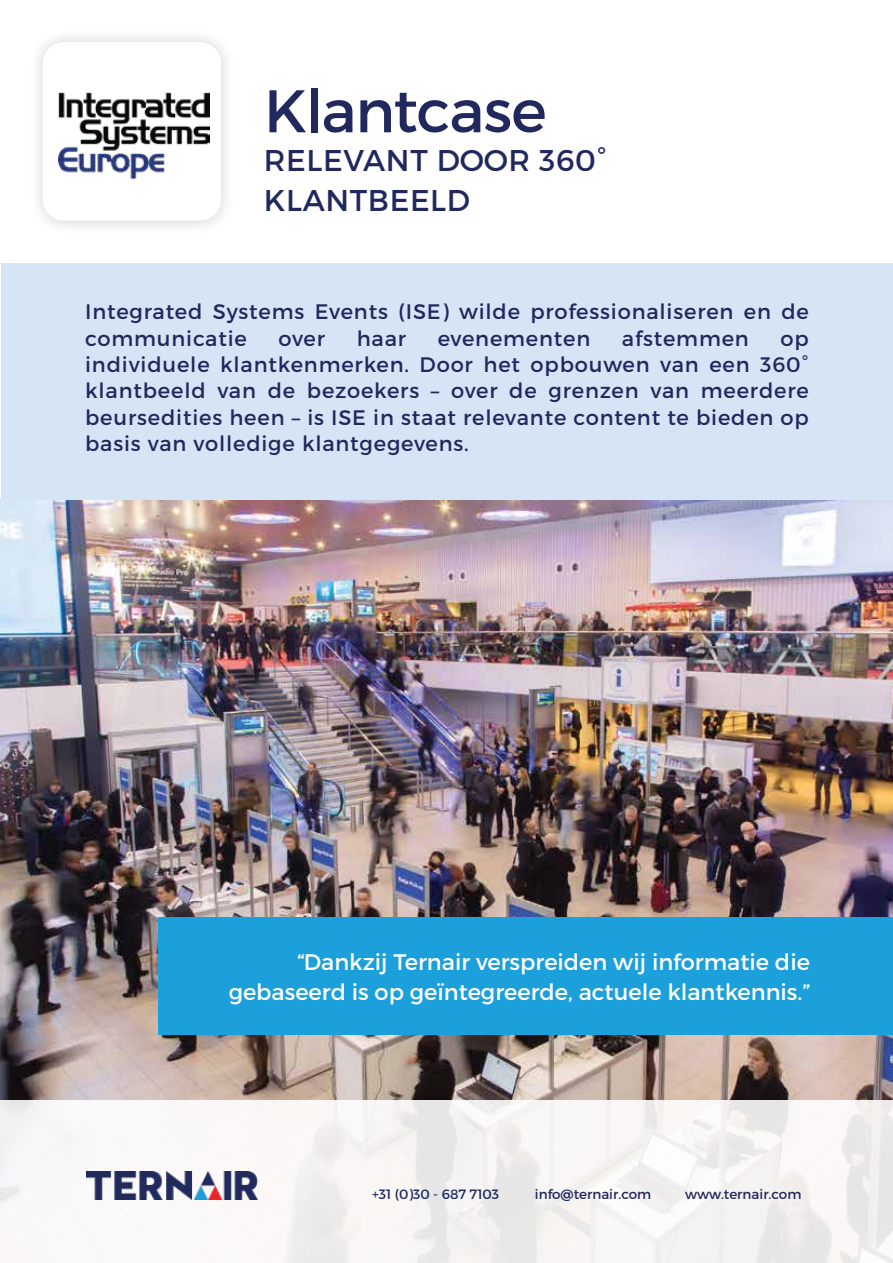
<style>
.page{position:relative;width:893px;height:1263px;background:#fff}
.page>*{position:absolute;margin:0;border:0;box-sizing:border-box;transform-origin:0 0}
.t1{font:60px "Montserrat";letter-spacing:-.02em;color:#21285d}
.t2{font:30px/39.2px "Montserrat";letter-spacing:.02em;color:#21285d}
.t3{font:22.5px/30px "Montserrat";color:#fff;text-align:right}
.t4{font:21px/26.2px "Montserrat";letter-spacing:.04em;color:#21285d}
.t5{font:13.5px "Montserrat";color:#1f295c}
</style>
<div class="page">
<img style="left:0;top:498px;width:893px;height:602px">
<svg style="left:0;top:1100px;width:893px;height:163px;fill:#f8f6f5"></svg>
<img style="left:59px;top:92px;width:151px;height:88px">
<div style="left:1px;top:263px;width:892px;height:236px;background:#d5e5f6"></div>
<div style="left:158px;top:917px;width:735px;height:118px;background:#1ca0db"></div>
<img style="left:86px;top:1171px;width:171px;height:28px">
<h1 class="t1" style="left:264px;top:74px;width:284px">Klantcase</h1>
<h2 class="t2" style="left:264px;top:141px;width:344px">RELEVANT DOOR 360˚<br>KLANTBEELD</h2>
<p class="t4" style="left:85px;top:299px;width:725px">Integrated Systems Events (ISE) wilde professionaliseren en de communicatie</p>
<p class="t4" style="left:279px;top:325px;width:48px">over</p>
<p class="t4" style="left:357px;top:325px;width:51px">haar</p>
<p class="t4" style="left:438px;top:325px;width:154px">evenementen</p>
<p class="t4" style="left:622px;top:325px;width:128px">afstemmen</p>
<p class="t4" style="left:85px;top:325px;width:725px;text-align:justify;text-indent:695px">op individuele klantkenmerken. Door het opbouwen van een 360˚ klantbeeld van de bezoekers – over de grenzen van meerdere beursedities heen – is ISE in staat relevante content te bieden op basis van volledige klantgegevens.</p>
<p class="t3" style="left:229px;top:947px;width:583px">“Dankzij Ternair verspreiden wij informatie die gebaseerd is op geïntegreerde, actuele klantkennis.”</p>
<p class="t5" style="left:372px;top:1186px;width:128px">+31 (0)30 - 687 7103</p>
<p class="t5" style="left:535px;top:1186px;width:118px">info@ternair.com</p>
<p class="t5" style="left:685px;top:1186px;width:118px">www.ternair.com</p>
</div>
